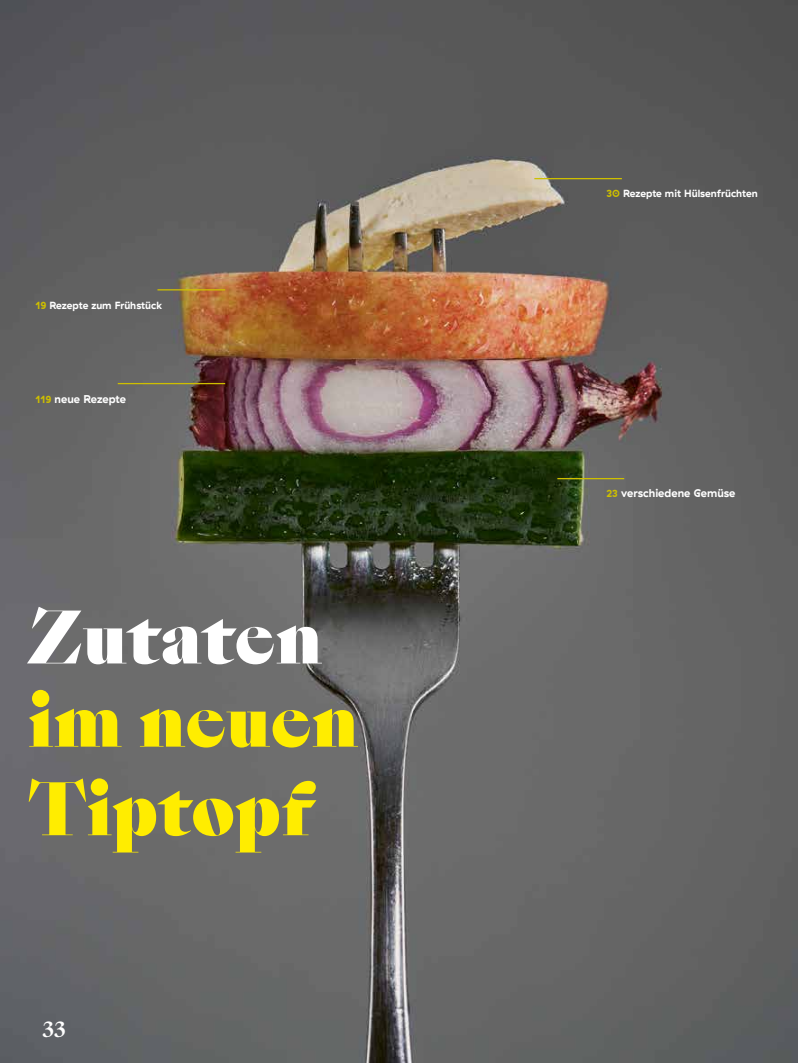
<style>
.page{position:relative;width:798px;height:1063px;background:#fff}
.page>*{position:absolute;margin:0;border:0;box-sizing:border-box;transform-origin:0 0}
.t1{font:900 69.75px/88.5px "Sang Bleu Empire";letter-spacing:.01em;color:#ffed00}
.t2{font:900 69.75px "Sang Bleu Empire";letter-spacing:.01em;color:#fff}
.t3{font:700 20px "Sang Bleu Kingdom";color:#fff}
.t4{font:700 11.25px "GT Haptik";color:#fff}
.t5{font:700 10.38px "GT Haptik";color:#fff}
.s1{color:#cebf00}
.s2{font-size:10.38px;color:#cebf00}
</style>
<div class="page">
<img style="left:0;top:0;width:797px;height:1063px">
<hr style="left:157px;top:289px;width:68px;height:1px;background:#cebf00">
<hr style="left:118px;top:383px;width:107px;height:1px;background:#cebf00">
<hr style="left:534px;top:178px;width:87px;height:1px;background:#cebf00">
<hr style="left:557px;top:478px;width:67px;height:1px;background:#cebf00">
<p class="t5" style="left:35px;top:299px;width:128px"><span class="s1">19</span> Rezepte zum Frühstück</p>
<p class="t4" style="left:35px;top:392px;width:92px"><span class="s2">119</span> neue Rezepte</p>
<h1 class="t2" style="left:28px;top:588px;width:295px">Zutaten</h1>
<h1 class="t1" style="left:28px;top:678px;width:331px">im neuen<br>Tiptopf</h1>
<h2 class="t3" style="left:43px;top:1015px;width:25px">33</h2>
<p class="t5" style="left:606px;top:187px;width:153px"><span class="s1">30</span> Rezepte mit Hülsenfrüchten</p>
<p class="t4" style="left:606px;top:486px;width:130px"><span class="s2">23</span> verschiedene Gemüse</p>
</div>
